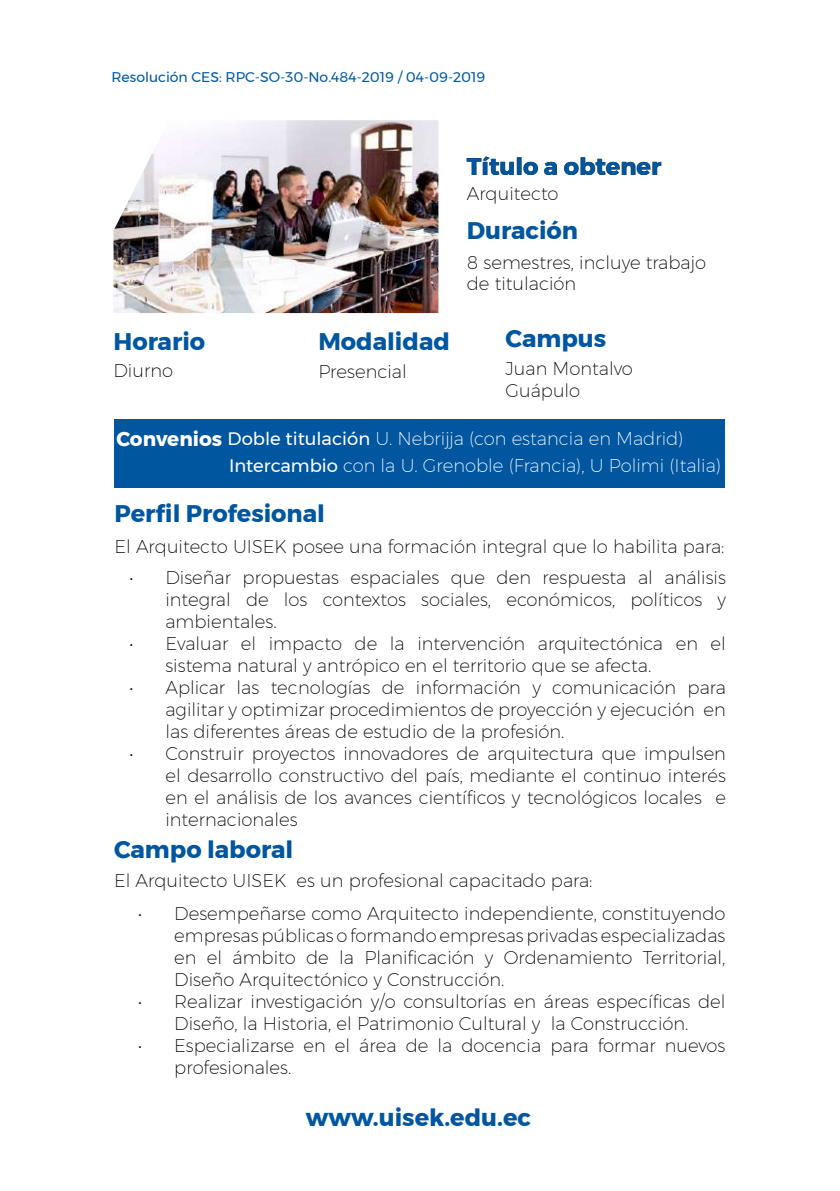
<style>
.page{position:relative;width:840px;height:1191px;background:#fff}
.page>*{position:absolute;margin:0;border:0;box-sizing:border-box;transform-origin:0 0}
.t1{font:700 24px "Montserrat";color:#00569f}
.t2{font:700 20px "Montserrat";color:#fff}
.t3{font:200 18px/22px "Montserrat";color:#000}
.t4{font:200 18px/27px "Montserrat";color:#fff}
.t5{font:14px "Montserrat";color:#0057a0}
.s1{font-weight:400}
</style>
<div class="page">
<div style="left:114px;top:419px;width:611px;height:68px;background:#00569f"></div>
<img style="left:113px;top:120px;width:325px;height:193px">
<p class="t5" style="left:111px;top:66px;width:375px">Resolución CES: RPC-SO-30-No.484-2019 / 04-09-2019</p>
<h1 class="t1" style="left:466px;top:147px;width:196px">Título a obtener</h1>
<p class="t3" style="left:466px;top:182px;width:93px">Arquitecto</p>
<h1 class="t1" style="left:466px;top:211px;width:113px">Duración</h1>
<h1 class="t1" style="left:113px;top:322px;width:93px">Horario</h1>
<p class="t3" style="left:466px;top:251px;width:240px">8 semestres, incluye trabajo de titulación</p>
<h1 class="t1" style="left:318px;top:322px;width:133px">Modalidad</h1>
<h1 class="t1" style="left:505px;top:319px;width:102px">Campus</h1>
<p class="t3" style="left:113px;top:359px;width:61px">Diurno</p>
<p class="t3" style="left:318px;top:360px;width:90px">Presencial</p>
<p class="t3" style="left:505px;top:357px;width:129px">Juan Montalvo<br>Guápulo</p>
<p class="t2" style="left:116px;top:422px;width:107px">Convenios</p>
<p class="t4" style="left:227px;top:425px;width:494px"><span class="s1">Doble titulación</span> U. Nebrijja (con estancia en Madrid)<br><span class="s1">Intercambio</span> con la U. Grenoble (Francia), U Polimi (Italia)</p>
<h1 class="t1" style="left:114px;top:494px;width:212px">Perfil Profesional</h1>
<p class="t3" style="left:114px;top:535px;width:611px">El Arquitecto UISEK posee una formación integral que lo habilita para:</p>
<p class="t3" style="left:165px;top:566px;width:561px;text-align:justify;text-indent:-36px">• Diseñar propuestas espaciales que den respuesta al análisis integral de los contextos sociales, económicos, políticos y ambientales.</p>
<p class="t3" style="left:165px;top:632px;width:561px;text-indent:-36px">• Evaluar el impacto de la intervención arquitectónica en el sistema natural y antrópico en el territorio que se afecta.</p>
<p class="t3" style="left:165px;top:676px;width:561px;text-align:justify;text-indent:-36px">• Aplicar las tecnologías de información y comunicación para agilitar y optimizar procedimientos de proyección y ejecución en las diferentes áreas de estudio de la profesión.</p>
<p class="t3" style="left:165px;top:742px;width:561px;text-align:justify;text-indent:-36px">• Construir proyectos innovadores de arquitectura que impulsen el desarrollo constructivo del país, mediante el continuo interés en el análisis de los avances científicos y tecnológicos locales e internacionales</p>
<h1 class="t1" style="left:114px;top:830px;width:181px">Campo laboral</h1>
<p class="t3" style="left:114px;top:869px;width:479px">El Arquitecto UISEK es un profesional capacitado para:</p>
<p class="t3" style="left:174px;top:902px;width:552px;text-align:justify;text-indent:-36px">• Desempeñarse como Arquitecto independiente, constituyendo empresas públicas o formando empresas privadas especializadas en el ámbito de la Planificación y Ordenamiento Territorial, Diseño Arquitectónico y Construcción.</p>
<p class="t3" style="left:138px;top:990px;width:588px;text-align:center">• Realizar investigación y/o consultorías en áreas específicas del<br>Diseño, la Historia, el Patrimonio Cultural y la Construcción.</p>
<p class="t3" style="left:174px;top:1034px;width:552px;text-indent:-36px">• Especializarse en el área de la docencia para formar nuevos profesionales.</p>
<h1 class="t1" style="left:306px;top:1097px;width:227px">www.uisek.edu.ec</h1>
</div>
